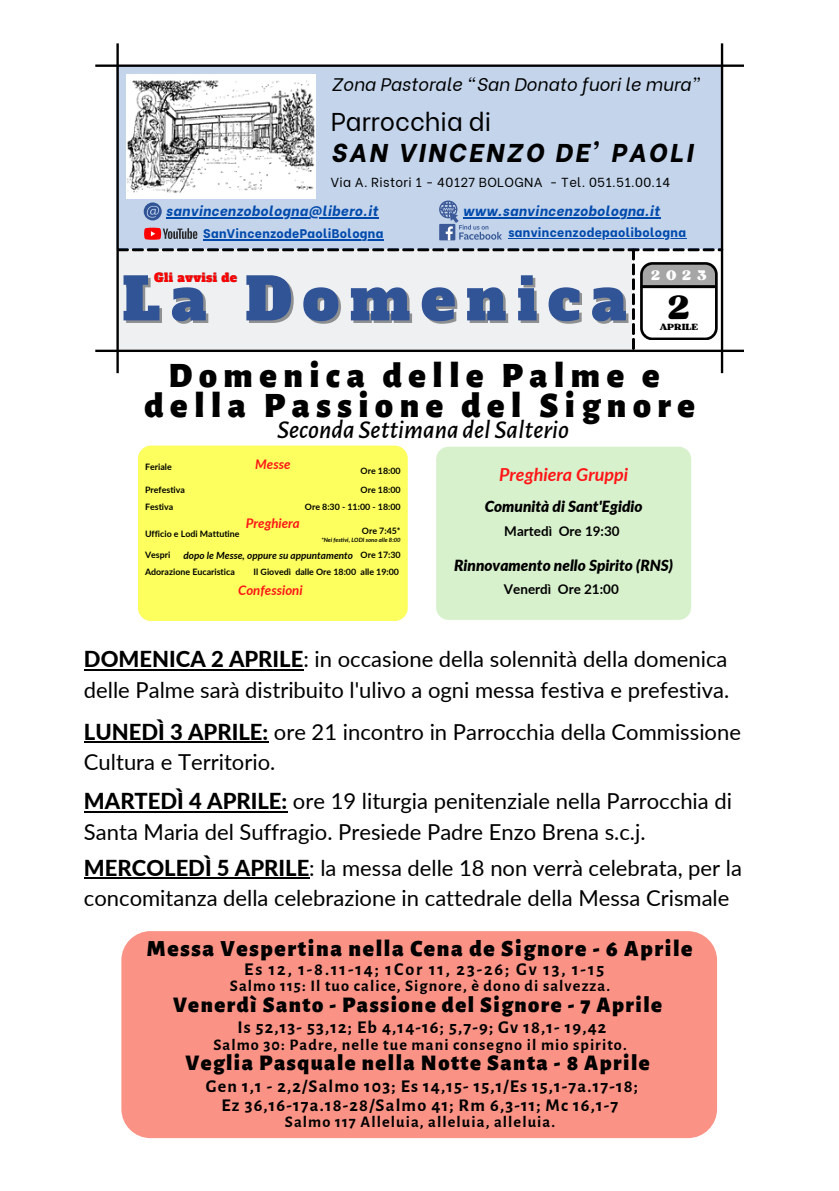
<style>
.page{position:relative;width:839px;height:1191px;background:#fff}
.page>*{position:absolute;margin:0;border:0;box-sizing:border-box;transform-origin:0 0}
.t1{font:58px "Alfa Slab One";letter-spacing:.185em;color:#315497}
.t2{font:900 36px/30px "Alegreya Sans";letter-spacing:.18em;color:#000;text-align:center}
.t3{font:35.4px "Sergio Trendy";color:#000}
.t4{font:italic 500 26px "Alegreya Sans";color:#000}
.t5{font:italic 800 25.6px "Be Vietnam";letter-spacing:.1em;color:#000}
.t6{font:25.6px "Be Vietnam";color:#000}
.t7{font:900 23.4px "Alegreya Sans";letter-spacing:.07em;color:#000}
.t8{font:900 22.4px "Alegreya Sans";letter-spacing:.065em;color:#000}
.t9{font:22px/30.6px "Lato";color:#000}
.t10{font:italic 18.2px "Be Vietnam";color:#000}
.t11{font:700 18px/19px "Alegreya Sans";letter-spacing:.065em;color:#000;text-align:center}
.t12{font:700 18px "Alegreya Sans";letter-spacing:.105em;color:#000}
.t13{font:italic 700 18px "Lato";color:#ff1616}
.t14{font:700 16.2px "Alegreya Sans";letter-spacing:.065em;color:#000}
.t15{font:italic 900 15.4px "Lato";color:#000}
.t16{font:14.6px "Sergio Trendy";color:#fff}
.t17{font:italic 800 13.6px "Be Vietnam";letter-spacing:.025em;color:#004aad}
.t18{font:700 13.4px "Lato";color:#000}
.t19{font:italic 700 13.2px "Lato";color:#ff1616}
.t20{font:13px "Be Vietnam";letter-spacing:.025em;color:#000}
.t21{font:800 12.4px "Be Vietnam";letter-spacing:.025em;color:#004aad}
.t22{font:11.8px "Alfa Slab One";letter-spacing:.045em;color:#f00}
.t23{font:italic 700 10px "Lato";color:#000}
.t24{font:9.6px "Sergio Trendy";color:#000}
.t25{font:700 8.8px "Lato";color:#000}
.t26{font:italic 700 5.8px "Lato";color:#000}
.s1{font-weight:800}
</style>
<div class="page">
<div style="left:121px;top:931px;width:596px;height:207px;background:#fa9386;border-radius:29px"></div>
<div style="left:436px;top:447px;width:255px;height:173px;background:#d8f1cd;border-radius:12px"></div>
<div style="left:138px;top:446px;width:270px;height:175px;background:#fcff5e;border-radius:13px"></div>
<svg style="left:95px;top:43px;width:648px;height:330px"></svg>
<hr style="left:84px;top:669px;width:219px;height:2px;background:#000">
<hr style="left:84px;top:741px;width:184px;height:2px;background:#000">
<hr style="left:84px;top:811px;width:203px;height:2px;background:#000">
<hr style="left:84px;top:877px;width:225px;height:2px;background:#000">
<p class="t10" style="left:331px;top:70px;width:371px">Zona Pastorale “San Donato fuori le mura”</p>
<p class="t6" style="left:331px;top:100px;width:162px">Parrocchia di</p>
<p class="t5" style="left:331px;top:131px;width:363px">SAN VINCENZO DE' PAOLI</p>
<p class="t20" style="left:331px;top:172px;width:341px">Via A. Ristori 1 - 40127 BOLOGNA - Tel. 051.51.00.14</p>
<p class="t17" style="left:462px;top:200px;width:199px">www.sanvincenzobologna.it</p>
<p class="t17" style="left:166px;top:200px;width:214px">sanvincenzobologna@libero.it</p>
<p class="t21" style="left:203px;top:223px;width:182px">SanVincenzodePaoliBologna</p>
<p class="t21" style="left:508px;top:222px;width:179px">sanvincenzodepaolibologna</p>
<p class="t16" style="left:651px;top:266px;width:57px">2023</p>
<h3 class="t3" style="left:667px;top:285px;width:23px">2</h3>
<p class="t24" style="left:659px;top:320px;width:40px">APRILE</p>
<h2 class="t2" style="left:144px;top:361px;width:552px">Domenica delle Palme e della Passione del Signore</h2>
<p class="t22" style="left:154px;top:270px;width:84px">Gli avvisi de</p>
<h1 class="t1" style="left:122px;top:260px;width:506px">La Domenica</h1>
<p class="t4" style="left:277px;top:417px;width:293px">Seconda Settimana del Salterio</p>
<p class="t25" style="left:145px;top:462px;width:28px">Feriale</p>
<p class="t19" style="left:255px;top:456px;width:37px">Messe</p>
<p class="t25" style="left:360px;top:466px;width:42px">Ore 18:00</p>
<p class="t25" style="left:145px;top:484px;width:41px">Prefestiva</p>
<p class="t25" style="left:360px;top:484px;width:42px">Ore 18:00</p>
<p class="t25" style="left:145px;top:501px;width:30px">Festiva</p>
<p class="t25" style="left:305px;top:501px;width:97px">Ore 8:30 - 11:00 - 18:00</p>
<p class="t19" style="left:246px;top:515px;width:56px">Preghiera</p>
<p class="t25" style="left:145px;top:529px;width:96px">Ufficio e Lodi Mattutine</p>
<p class="t25" style="left:362px;top:525px;width:40px">Ore 7:45*</p>
<p class="t26" style="left:321px;top:536px;width:81px">*Nei festivi, LODI sono alle 8:00</p>
<p class="t25" style="left:145px;top:549px;width:27px">Vespri</p>
<p class="t25" style="left:360px;top:549px;width:42px">Ore 17:30</p>
<p class="t25" style="left:145px;top:566px;width:91px">Adorazione Eucaristica</p>
<p class="t25" style="left:253px;top:566px;width:147px">Il Giovedì dalle Ore 18:00 alle 19:00</p>
<p class="t19" style="left:238px;top:582px;width:66px">Confessioni</p>
<p class="t23" style="left:183px;top:550px;width:171px">dopo le Messe, oppure su appuntamento</p>
<p class="t13" style="left:499px;top:463px;width:130px">Preghiera Gruppi</p>
<p class="t15" style="left:484px;top:497px;width:159px">Comunità di Sant'Egidio</p>
<p class="t18" style="left:504px;top:523px;width:117px">Martedì Ore 19:30</p>
<p class="t15" style="left:454px;top:556px;width:220px">Rinnovamento nello Spirito (RNS)</p>
<p class="t18" style="left:504px;top:581px;width:116px">Venerdì Ore 21:00</p>
<p class="t9" style="left:84px;top:643px;width:646px"><span class="s1">DOMENICA 2 APRILE</span>: in occasione della solennità della domenica delle Palme sarà distribuito l'ulivo a ogni messa festiva e prefestiva.</p>
<p class="t9" style="left:84px;top:716px;width:658px"><span class="s1">LUNEDÌ 3 APRILE:</span> ore 21 incontro in Parrocchia della Commissione<br>Cultura e Territorio.</p>
<p class="t9" style="left:84px;top:785px;width:649px"><span class="s1">MARTEDÌ 4 APRILE:</span> ore 19 liturgia penitenziale nella Parrocchia di<br>Santa Maria del Suffragio. Presiede Padre Enzo Brena s.c.j.</p>
<p class="t9" style="left:84px;top:852px;width:659px"><span class="s1">MERCOLEDÌ 5 APRILE</span>: la messa delle 18 non verrà celebrata, per la concomitanza della celebrazione in cattedrale della Messa Crismale</p>
<p class="t7" style="left:147px;top:938px;width:547px">Messa Vespertina nella Cena de Signore - 6 Aprile</p>
<p class="t12" style="left:244px;top:961px;width:361px">Es 12, 1-8.11-14; 1Cor 11, 23-26; Gv 13, 1-15</p>
<p class="t14" style="left:230px;top:979px;width:382px">Salmo 115: Il tuo calice, Signore, è dono di salvezza.</p>
<p class="t8" style="left:173px;top:994px;width:490px">Venerdì Santo - Passione del Signore - 7 Aprile</p>
<p class="t11" style="left:237px;top:1019px;width:370px">Is 52,13- 53,12; Eb 4,14-16; 5,7-9; Gv 18,1- 19,42</p>
<p class="t14" style="left:213px;top:1037px;width:415px">Salmo 30: Padre, nelle tue mani consegno il mio spirito.</p>
<p class="t8" style="left:185px;top:1052px;width:466px">Veglia Pasquale nella Notte Santa - 8 Aprile</p>
<p class="t11" style="left:206px;top:1077px;width:433px">Gen 1,1 - 2,2/Salmo 103; Es 14,15- 15,1/Es 15,1-7a.17-18;<br>Ez 36,16-17a.18-28/Salmo 41; Rm 6,3-11; Mc 16,1-7</p>
<p class="t14" style="left:285px;top:1114px;width:272px">Salmo 117 Alleluia, alleluia, alleluia.</p>
</div>
